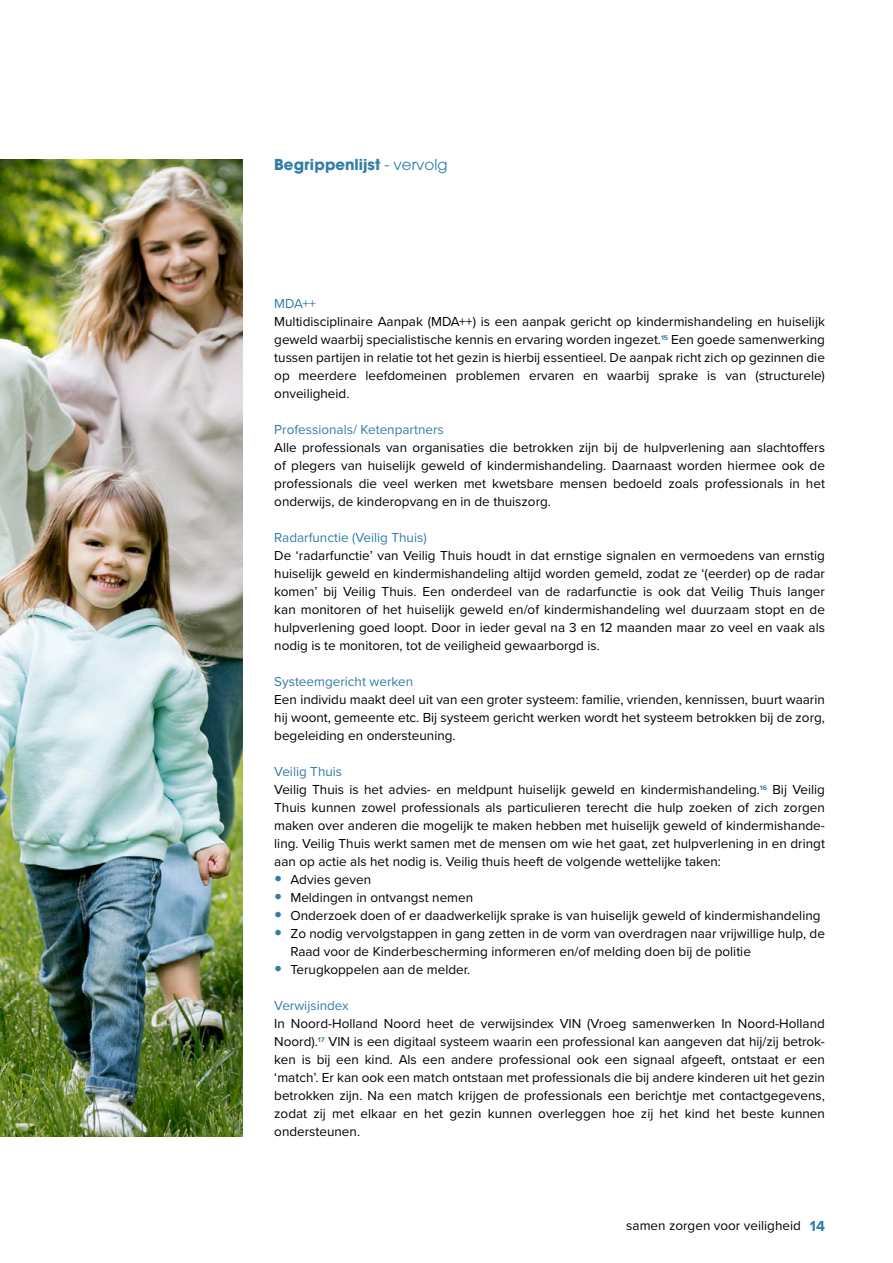
<style>
.page{position:relative;width:893px;height:1263px;background:#fff}
.page>*{position:absolute;margin:0;border:0;box-sizing:border-box;transform-origin:0 0}
.t1{font:700 15px "ITC Avant Garde Pro";color:#317ea5}
.t2{font:13.5px/18px "Proxima Nova";color:#000;text-align:justify}
.t3{font:13.5px "Proxima Nova";color:#317ea5}
.s1{font-weight:400}
.s2{color:#317ea5}
.s3{font-family:"Proxima Nova Extrabld";font-size:22.5px;color:#317ea5}
.s4{font-weight:700;font-size:15px;color:#317ea5}
</style>
<div class="page">
<img style="left:0;top:159px;width:242px;height:977px">
<p class="t1" style="left:274px;top:155px;width:175px">Begrippenlijst <span class="s1">- vervolg</span></p>
<p class="t3" style="left:274px;top:293px;width:43px">MDA++</p>
<p class="t2" style="left:274px;top:312px;width:552px">Multidisciplinaire Aanpak (MDA++) is een aanpak gericht op kindermishandeling en huiselijk geweld waarbij specialistische kennis en ervaring worden ingezet.<sup>15</sup> Een goede samenwerking tussen partijen in relatie tot het gezin is hierbij essentieel. De aanpak richt zich op gezinnen die op meerdere leefdomeinen problemen ervaren en waarbij sprake is van (structurele) onveiligheid.</p>
<p class="t3" style="left:274px;top:419px;width:171px">Professionals/ Ketenpartners</p>
<p class="t2" style="left:274px;top:438px;width:552px">Alle professionals van organisaties die betrokken zijn bij de hulpverlening aan slachtoffers of plegers van huiselijk geweld of kindermishandeling. Daarnaast worden hiermee ook de professionals die veel werken met kwetsbare mensen bedoeld zoals professionals in het onderwijs, de kinderopvang en in de thuiszorg.</p>
<p class="t3" style="left:274px;top:527px;width:154px">Radarfunctie (Veilig Thuis)</p>
<p class="t2" style="left:274px;top:546px;width:552px">De ‘radarfunctie’ van Veilig Thuis houdt in dat ernstige signalen en vermoedens van ernstig huiselijk geweld en kindermishandeling altijd worden gemeld, zodat ze ‘(eerder) op de radar komen’ bij Veilig Thuis. Een onderdeel van de radarfunctie is ook dat Veilig Thuis langer kan monitoren of het huiselijk geweld en/of kindermishandeling wel duurzaam stopt en de hulpverlening goed loopt. Door in ieder geval na 3 en 12 maanden maar zo veel en vaak als nodig is te monitoren, tot de veiligheid gewaarborgd is.</p>
<p class="t3" style="left:274px;top:671px;width:140px">Systeemgericht werken</p>
<p class="t2" style="left:274px;top:690px;width:552px">Een individu maakt deel uit van een groter systeem: familie, vrienden, kennissen, buurt waarin hij woont, gemeente etc. Bij systeem gericht werken wordt het systeem betrokken bij de zorg, begeleiding en ondersteuning.</p>
<p class="t2" style="left:274px;top:762px;width:552px;text-align:left"><span class="s2">Veilig Thuis<br></span>Veilig Thuis is het advies- en meldpunt huiselijk geweld en kindermishandeling.<sup>16</sup> Bij Veilig Thuis kunnen zowel professionals als particulieren terecht die hulp zoeken of zich zorgen maken over anderen die mogelijk te maken hebben met huiselijk geweld of kindermishande&shy;ling. Veilig Thuis werkt samen met de mensen om wie het gaat, zet hulpverlening in en dringt aan op actie als het nodig is. Veilig thuis heeft de volgende wettelijke taken:</p>
<p class="t2" style="left:274px;top:870px;width:98px"><span class="s3">•</span> Advies geven</p>
<p class="t2" style="left:274px;top:888px;width:200px"><span class="s3">•</span> Meldingen in ontvangst nemen</p>
<p class="t2" style="left:274px;top:906px;width:548px"><span class="s3">•</span> Onderzoek doen of er daadwerkelijk sprake is van huiselijk geweld of kindermishandeling</p>
<p class="t2" style="left:290px;top:924px;width:536px;text-indent:-16px"><span class="s3">•</span> Zo nodig vervolgstappen in gang zetten in de vorm van overdragen naar vrijwillige hulp, de<br>Raad voor de Kinderbescherming informeren en/of melding doen bij de politie</p>
<p class="t2" style="left:274px;top:960px;width:197px"><span class="s3">•</span> Terugkoppelen aan de melder.</p>
<p class="t3" style="left:274px;top:995px;width:76px">Verwijsindex</p>
<p class="t2" style="left:274px;top:1014px;width:552px">In Noord-Holland Noord heet de verwijsindex VIN (Vroeg samenwerken In Noord-Holland Noord).<sup>17</sup> VIN is een digitaal systeem waarin een professional kan aangeven dat hij/zij betrok&shy;ken is bij een kind. Als een andere professional ook een signaal afgeeft, ontstaat er een ‘match’. Er kan ook een match ontstaan met professionals die bij andere kinderen uit het gezin betrokken zijn. Na een match krijgen de professionals een berichtje met contactgegevens, zodat zij met elkaar en het gezin kunnen overleggen hoe zij het kind het beste kunnen ondersteunen.</p>
<p class="t2" style="left:626px;top:1216px;width:200px">samen zorgen voor veiligheid <span class="s4">14</span></p>
</div>
